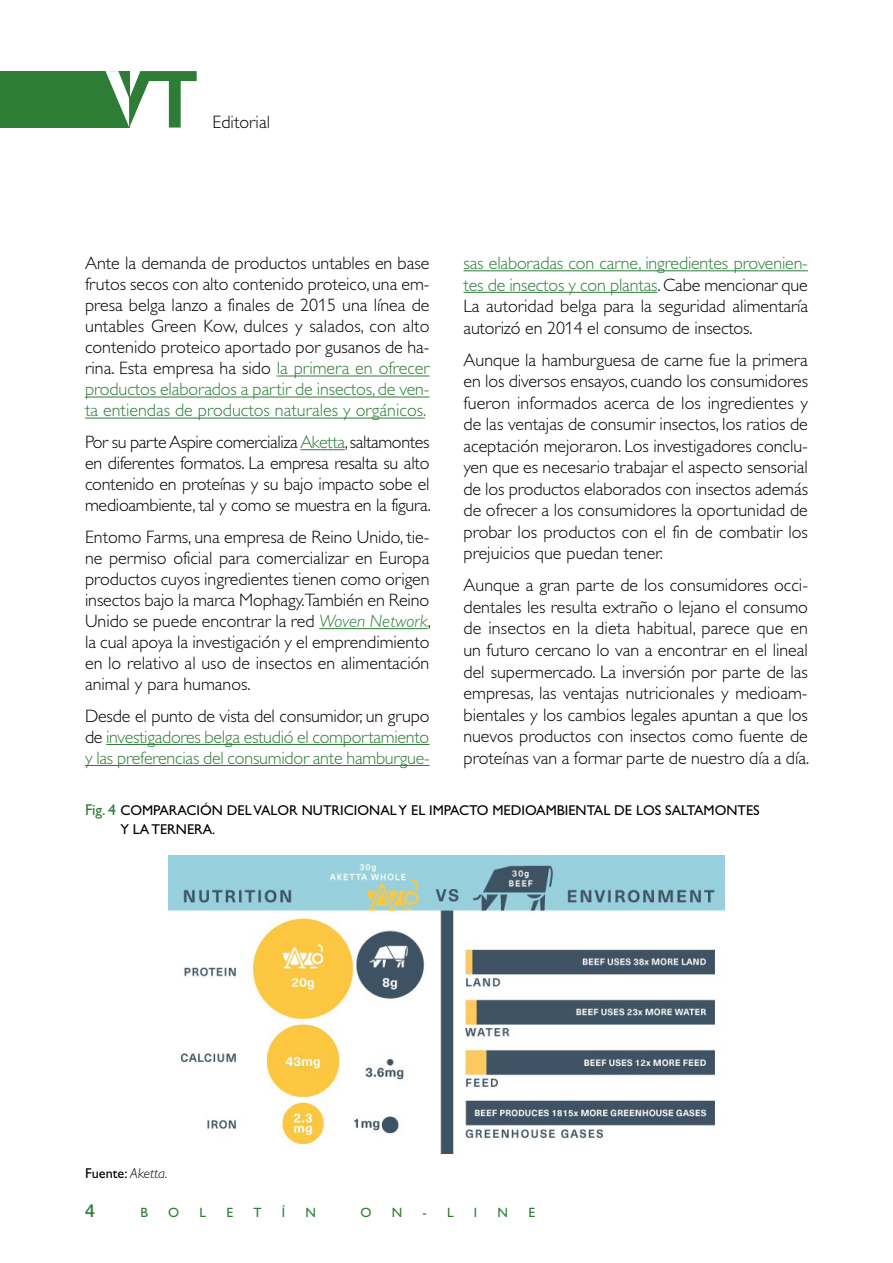
<style>
.page{position:relative;width:893px;height:1263px;background:#fff}
.page>*{position:absolute;margin:0;border:0;box-sizing:border-box;transform-origin:0 0}
.t1{font:300 18px/21.5px "Gill Alt One";color:#000;text-align:justify}
.t2{font:300 18px/21px "Gill Alt One";letter-spacing:-.015em;color:#2d7d37;text-align:justify}
.t3{font:500 18px "Helvetica Neue LT Std";color:#2d7d37}
.t4{font:14.25px "Gill Alt One";color:#000}
.t5{font:13.5px "Gill Alt One";color:#2d7d37}
.s1{color:#2d7d37}
.s2{font-style:italic;color:#2d7d37}
.s3{color:#000}
.s4{font-size:15.75px;color:#2d7d37}
.s5{font-weight:300;font-style:italic}
</style>
<div class="page">
<div style="left:0;top:71px;width:129px;height:57px;background:#2d7d37"></div>
<svg style="left:106px;top:71px;width:91px;height:57px"></svg>
<hr style="left:277px;top:375px;width:152px;height:1px;background:#2d7d37">
<hr style="left:85px;top:397px;width:344px;height:1px;background:#2d7d37">
<hr style="left:85px;top:418px;width:340px;height:1px;background:#2d7d37">
<hr style="left:300px;top:449px;width:45px;height:1px;background:#2d7d37">
<hr style="left:319px;top:628px;width:109px;height:1px;background:#2d7d37">
<hr style="left:106px;top:744px;width:323px;height:1px;background:#2d7d37">
<hr style="left:85px;top:765px;width:344px;height:1px;background:#2d7d37">
<hr style="left:463px;top:270px;width:345px;height:1px;background:#2d7d37">
<hr style="left:463px;top:292px;width:194px;height:1px;background:#2d7d37">
<img style="left:169px;top:855px;width:555px;height:298px">
<p class="t1" style="left:213px;top:111px;width:59px">Editorial</p>
<p class="t1" style="left:85px;top:252px;width:346px;line-height:21px">Ante la demanda de productos untables en base frutos secos con alto contenido proteico, una em&shy;presa belga lanzo a finales de 2015 una línea de untables Green Kow, dulces y salados, con alto contenido proteico aportado por gusanos de ha&shy;rina. Esta empresa ha sido <span class="s1">la primera en ofrecer productos elaborados a partir de insectos, de ven&shy;ta entiendas de productos naturales y orgánicos.</span></p>
<p class="t1" style="left:85px;top:431px;width:347px;line-height:21px">Por su parte Aspire comercializa <span class="s1">Aketta</span>, saltamontes en diferentes formatos. La empresa resalta su alto contenido en proteínas y su bajo impacto sobe el medioambiente, tal y como se muestra en la figura.</p>
<p class="t1" style="left:85px;top:526px;width:347px;line-height:21px">Entomo Farms, una empresa de Reino Unido, tie&shy;ne permiso oficial para comercializar en Europa productos cuyos ingredientes tienen como origen insectos bajo la marca Mophagy.También en Reino Unido se puede encontrar la red <span class="s2">Woven Network</span>, la cual apoya la investigación y el emprendimiento en lo relativo al uso de insectos en alimentación animal y para humanos.</p>
<p class="t2" style="left:85px;top:705px;width:346px"><span class="s3">Desde el punto de vista del consumidor, un grupo de</span> investigadores belga estudió el comportamiento y las preferencias del consumidor ante hamburgue-</p>
<p class="t4" style="left:85px;top:802px;width:278px"><span class="s4">FIG. 4</span> COMPARACIÓN DEL VALOR N UTRICION</p>
<p class="t4" style="left:380px;top:802px;width:185px">AL Y EL IMPACTO MEDIOAMBIENT</p>
<p class="t4" style="left:594px;top:802px;width:132px">AL DE LOS SALTAMONTE</p>
<p class="t4" style="left:753px;top:802px;width:8px">S</p>
<p class="t4" style="left:120px;top:821px;width:97px">Y LA TE RNE RA.</p>
<p class="t1" style="left:463px;top:252px;width:346px"><span class="s1">sas elaboradas con carne, ingredientes provenien&shy;tes de insectos y con plantas</span>. Cabe mencionar que La autoridad belga para la seguridad alimentaría autorizó en 2014 el consumo de insectos.</p>
<p class="t1" style="left:463px;top:349px;width:346px">Aunque la hamburguesa de carne fue la primera en los diversos ensayos, cuando los consumidores fueron informados acerca de los ingredientes y de las ventajas de consumir insectos, los ratios de aceptación mejoraron. Los investigadores conclu&shy;yen que es necesario trabajar el aspecto sensorial de los productos elaborados con insectos además de ofrecer a los consumidores la oportunidad de probar los productos con el fin de combatir los prejuicios que puedan tener.</p>
<p class="t1" style="left:463px;top:575px;width:347px">Aunque a gran parte de los consumidores occi&shy;dentales les resulta extraño o lejano el consumo de insectos en la dieta habitual, parece que en un futuro cercano lo van a encontrar en el lineal del supermercado. La inversión por parte de las empresas, las ventajas nutricionales y medioam&shy;bientales y los cambios legales apuntan a que los nuevos productos con insectos como fuente de proteínas van a formar parte de nuestro día a día.</p>
<p class="t4" style="left:85px;top:1165px;width:84px">FUENTE: <span class="s5">Aketta.</span></p>
<p class="t3" style="left:85px;top:1200px;width:12px">4</p>
<p class="t5" style="left:140px;top:1205px;width:9px">B</p>
<p class="t5" style="left:168px;top:1205px;width:13px">O</p>
<p class="t5" style="left:200px;top:1205px;width:8px">L</p>
<p class="t5" style="left:226px;top:1205px;width:8px">E</p>
<p class="t5" style="left:253px;top:1205px;width:10px">T</p>
<p class="t5" style="left:282px;top:1205px;width:5px">Í</p>
<p class="t5" style="left:306px;top:1205px;width:12px">N</p>
<p class="t5" style="left:360px;top:1205px;width:13px">O</p>
<p class="t5" style="left:392px;top:1205px;width:12px">N</p>
<p class="t5" style="left:422px;top:1205px;width:33px">- L</p>
<p class="t5" style="left:474px;top:1205px;width:5px">I</p>
<p class="t5" style="left:498px;top:1205px;width:12px">N</p>
<p class="t5" style="left:528px;top:1205px;width:8px">E</p>
</div>
